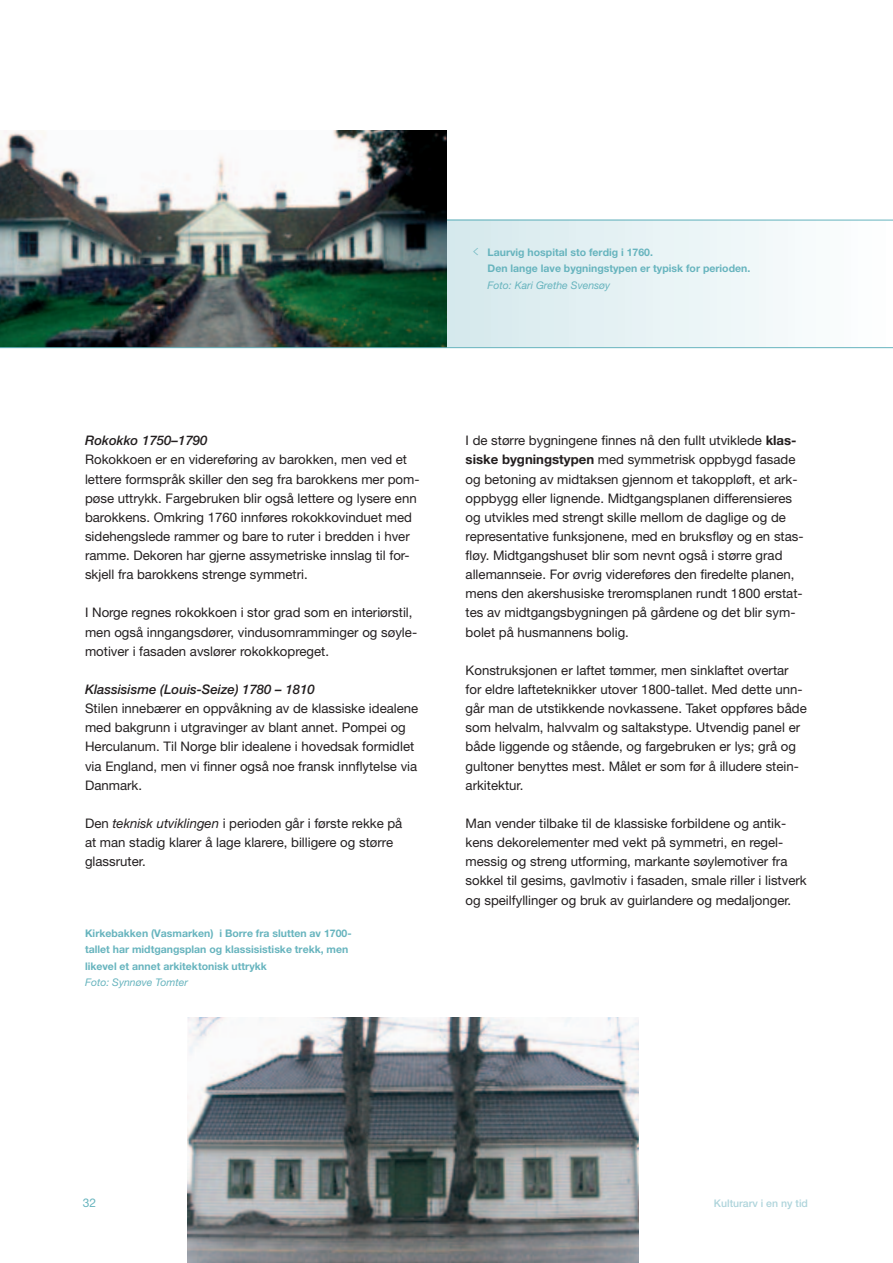
<style>
.page{position:relative;width:893px;height:1263px;background:#fff}
.page>*{position:absolute;margin:0;border:0;box-sizing:border-box;transform-origin:0 0}
.t1{font:200 13.5px "The Sans";color:#67b4be}
.t2{font:13.2px/19.2px "Helvetica Neue";color:#231f20}
.t3{font:italic 500 13.2px "Helvetica Neue";color:#231f20}
.t4{font:12px "Helvetica Neue";color:#67b4be}
.t5{font:700 10.5px/16.5px "Helvetica Neue";color:#67b4be}
.t6{font:italic 10.5px "Helvetica Neue";color:#67b4be}
.t7{font:500 10.5px "Helvetica Neue";color:#aed4db}
.s1{font-style:italic}
.s2{font-weight:700}
</style>
<div class="page">
<svg style="left:446px;top:221px;width:342px;height:126px"></svg>
<hr style="left:0;top:220px;width:893px;height:1px;background:#67b4be">
<img style="left:0;top:130px;width:446px;height:217px">
<img style="left:187px;top:1018px;width:452px;height:245px">
<hr style="left:0;top:347px;width:893px;height:1px;background:#67b4be">
<p class="t1" style="left:473px;top:245px;width:8px">&lt;</p>
<p class="t5" style="left:488px;top:245px;width:264px">Laurvig hospital sto ferdig i 1760.<br>Den lange lave bygningstypen er typisk for perioden.</p>
<p class="t6" style="left:488px;top:281px;width:124px">Foto: Kari Grethe Svensøy</p>
<p class="t3" style="left:85px;top:436px;width:124px">Rokokko 1750–1790</p>
<p class="t2" style="left:85px;top:451px;width:336px">Rokokkoen er en videreføring av barokken, men ved et lettere formspråk skiller den seg fra barokkens mer pom&shy;pøse uttrykk. Fargebruken blir også lettere og lysere enn barokkens. Omkring 1760 innføres rokokkovinduet med sidehengslede rammer og bare to ruter i bredden i hver ramme. Dekoren har gjerne assymetriske innslag til for&shy;skjell fra barokkens strenge symmetri.</p>
<p class="t2" style="left:85px;top:604px;width:334px">I Norge regnes rokokkoen i stor grad som en interiørstil, men også inngangsdører, vindusomramminger og søyle&shy;motiver i fasaden avslører rokokkopreget.</p>
<p class="t3" style="left:85px;top:684px;width:231px">Klassisisme (Louis-Seize) 1780 – 1810</p>
<p class="t2" style="left:85px;top:700px;width:335px">Stilen innebærer en oppvåkning av de klassiske idealene med bakgrunn i utgravinger av blant annet. Pompei og Herculanum. Til Norge blir idealene i hovedsak formidlet via England, men vi finner også noe fransk innflytelse via Danmark.</p>
<p class="t2" style="left:85px;top:815px;width:319px">Den <span class="s1">teknisk utviklingen</span> i perioden går i første rekke på at man stadig klarer å lage klarere, billigere og større glassruter.</p>
<p class="t5" style="left:85px;top:925px;width:268px">Kirkebakken (Vasmarken) i Borre fra slutten av 1700- tallet har midtgangsplan og klassisistiske trekk, men likevel et annet arkitektonisk uttrykk</p>
<p class="t6" style="left:85px;top:978px;width:104px">Foto: Synnøve Tomter</p>
<p class="t2" style="left:466px;top:432px;width:339px">I de større bygningene finnes nå den fullt utviklede <span class="s2">klas&shy;siske bygningstypen</span> med symmetrisk oppbygd fasade og betoning av midtaksen gjennom et takoppløft, et ark&shy;oppbygg eller lignende. Midtgangsplanen differensieres og utvikles med strengt skille mellom de daglige og de representative funksjonene, med en bruksfløy og en stas&shy;fløy. Midtgangshuset blir som nevnt også i større grad allemannseie. For øvrig videreføres den firedelte planen, mens den akershusiske treromsplanen rundt 1800 erstat&shy;tes av midtgangsbygningen på gårdene og det blir sym&shy;bolet på husmannens bolig.</p>
<p class="t2" style="left:466px;top:662px;width:343px">Konstruksjonen er laftet tømmer, men sinklaftet overtar for eldre lafteteknikker utover 1800-tallet. Med dette unn&shy;går man de utstikkende novkassene. Taket oppføres både som helvalm, halvvalm og saltakstype. Utvendig panel er både liggende og stående, og fargebruken er lys; grå og gultoner benyttes mest. Målet er som før å illudere stein&shy;arkitektur.</p>
<p class="t2" style="left:466px;top:815px;width:343px">Man vender tilbake til de klassiske forbildene og antik&shy;kens dekorelementer med vekt på symmetri, en regel&shy;messig og streng utforming, markante søylemotiver fra sokkel til gesims, gavlmotiv i fasaden, smale riller i listverk og speilfyllinger og bruk av guirlandere og medaljonger.</p>
<p class="t4" style="left:83px;top:1198px;width:15px">32</p>
<p class="t7" style="left:714px;top:1200px;width:95px">Kulturarv i en ny tid</p>
</div>
